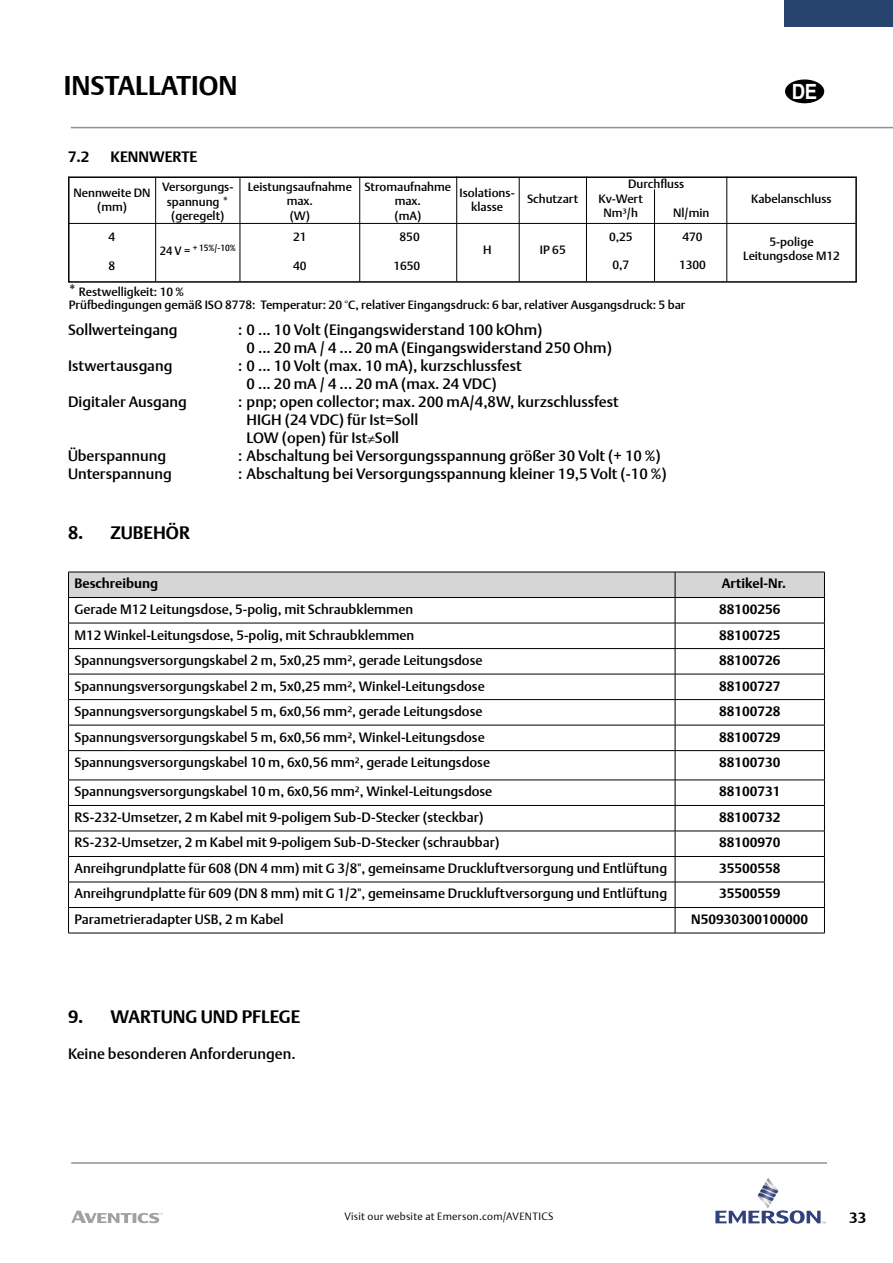
<style>
.page{position:relative;width:893px;height:1263px;background:#fff}
.page>*{position:absolute;margin:0;border:0;box-sizing:border-box;transform-origin:0 0}
.t1{font:700 27px "DTL Argo T";color:#000}
.t2{font:700 21px "Helvetica";color:#fff;scale:.88 1}
.t3{font:700 18px "DTL Argo T";color:#000}
.t4{font:500 15px/18px "DTL Argo T";color:#000}
.t5{font:700 15px "DTL Argo T";color:#000}
.t6{font:500 13.5px "DTL Argo T";color:#000}
.t7{font:700 13.5px "DTL Argo T";color:#000}
.t8{font:500 12px/14.4px "DTL Argo T";color:#000;text-align:center}
.t9{font:300 10.5px "DTL Argo T";letter-spacing:.03em;color:#000}
.t10{font:500 9px "DTL Argo T";color:#000;scale:.94 1}
.s1{font-size:12px}
.s2{font-size:15px}
.s3{font-family:"Ascojoucomatic 1";font-weight:400;font-size:13.5px}
</style>
<div class="page">
<hr style="left:71px;top:127px;width:822px;height:1px;background:#939393">
<div style="left:784px;top:0;width:109px;height:27px;background:#26446e"></div>
<svg style="left:715px;top:1178px;width:110px;height:45px"></svg>
<hr style="left:71px;top:1162px;width:756px;height:2px;background:#939393">
<svg style="left:71px;top:1210px;width:92px;height:13px"></svg>
<div style="left:785px;top:79px;width:39px;height:24px;background:#000;border-radius:50%"></div>
<hr style="left:68px;top:933px;width:607px;height:1px;background:#000">
<hr style="left:675px;top:933px;width:150px;height:1px;background:#000">
<svg style="left:68px;top:572px;width:757px;height:361px"></svg>
<hr style="left:68px;top:597px;width:607px;height:1px;background:#000">
<hr style="left:675px;top:597px;width:150px;height:1px;background:#000">
<div style="left:68px;top:176px;width:789px;height:107px;border:2px solid #000"></div>
<hr style="left:155px;top:177px;width:1px;height:104px;background:#000">
<hr style="left:240px;top:177px;width:1px;height:104px;background:#000">
<hr style="left:359px;top:177px;width:1px;height:104px;background:#000">
<hr style="left:456px;top:176px;width:1px;height:105px;background:#000">
<hr style="left:519px;top:177px;width:1px;height:104px;background:#000">
<hr style="left:586px;top:177px;width:1px;height:104px;background:#000">
<hr style="left:69px;top:223px;width:787px;height:1px;background:#000">
<hr style="left:726px;top:177px;width:1px;height:104px;background:#000">
<hr style="left:654px;top:189px;width:1px;height:92px;background:#000">
<h1 class="t1" style="left:64px;top:69px;width:175px">INSTALLATION</h1>
<p class="t5" style="left:68px;top:148px;width:23px">7.2</p>
<p class="t5" style="left:111px;top:148px;width:88px">KENNWERTE</p>
<h2 class="t2" style="left:792px;top:79px;width:31px">DE</h2>
<p class="t8" style="left:628px;top:176px;width:58px">Durchfluss</p>
<p class="t8" style="left:74px;top:185px;width:79px">Nennweite DN (mm)</p>
<p class="t8" style="left:248px;top:179px;width:106px">Leistungsaufnahme max.<br>(W)</p>
<p class="t10" style="left:160px;top:242px;width:83px"><span class="s1">24 V =</span> + 15%/-10%</p>
<p class="t8" style="left:483px;top:243px;width:10px">H</p>
<p class="t8" style="left:540px;top:243px;width:27px">IP 65</p>
<p class="t8" style="left:364px;top:180px;width:88px">Stromaufnahme max.<br>(mA)</p>
<p class="t8" style="left:162px;top:180px;width:73px">Versorgungs&shy;spannung * (geregelt)</p>
<p class="t8" style="left:527px;top:191px;width:53px">Schutzart</p>
<p class="t8" style="left:460px;top:185px;width:57px">Isolations&shy;klasse</p>
<p class="t8" style="left:751px;top:191px;width:82px">Kabelanschluss</p>
<p class="t8" style="left:598px;top:191px;width:46px">Kv-Wert<br>Nm³/h</p>
<p class="t8" style="left:673px;top:206px;width:38px">Nl/min</p>
<p class="t8" style="left:609px;top:229px;width:25px">0,25</p>
<p class="t8" style="left:612px;top:258px;width:18px">0,7</p>
<p class="t8" style="left:682px;top:229px;width:22px">470</p>
<p class="t8" style="left:679px;top:258px;width:29px">1300</p>
<p class="t8" style="left:400px;top:229px;width:22px">850</p>
<p class="t8" style="left:393px;top:258px;width:29px">1650</p>
<p class="t8" style="left:108px;top:229px;width:8px">4</p>
<p class="t8" style="left:108px;top:258px;width:8px">8</p>
<p class="t8" style="left:293px;top:230px;width:15px">21</p>
<p class="t8" style="left:293px;top:259px;width:15px">40</p>
<p class="t8" style="left:743px;top:234px;width:98px">5-polige<br>Leitungsdose M12</p>
<p class="t8" style="left:68px;top:285px;width:117px"><span class="s2">*</span> Restwelligkeit: 10 %</p>
<p class="t8" style="left:69px;top:298px;width:618px">Prüfbedingungen gemäß ISO 8778: Temperatur: 20 °C, relativer Eingangsdruck: 6 bar, relativer Ausgangsdruck: 5 bar</p>
<p class="t4" style="left:68px;top:320px;width:111px">Sollwerteingang</p>
<p class="t4" style="left:247px;top:320px;width:367px;text-indent:-8px">: 0 ... 10 Volt (Eingangswiderstand 100 kOhm)<br>0 ... 20 mA / 4 ... 20 mA (Eingangswiderstand 250 Ohm)</p>
<p class="t4" style="left:68px;top:356px;width:106px">Istwertausgang</p>
<p class="t4" style="left:247px;top:356px;width:277px;text-indent:-8px">: 0 ... 10 Volt (max. 10 mA), kurzschlussfest<br>0 ... 20 mA / 4 ... 20 mA (max. 24 VDC)</p>
<p class="t4" style="left:68px;top:392px;width:120px">Digitaler Ausgang</p>
<p class="t4" style="left:247px;top:392px;width:374px;text-indent:-8px">: pnp; open collector; max. 200 mA/4,8W, kurzschlussfest<br>HIGH (24 VDC) für Ist=Soll<br>LOW (open) für Ist<span class="s3">≠</span>Soll</p>
<p class="t4" style="left:68px;top:446px;width:100px">Überspannung</p>
<p class="t4" style="left:238px;top:446px;width:424px">: Abschaltung bei Versorgungsspannung größer 30 Volt (+ 10 %)</p>
<p class="t4" style="left:68px;top:464px;width:105px">Unterspannung</p>
<p class="t4" style="left:238px;top:464px;width:430px">: Abschaltung bei Versorgungsspannung kleiner 19,5 Volt (-10 %)</p>
<h3 class="t3" style="left:68px;top:522px;width:123px">8. ZUBEHÖR</h3>
<p class="t7" style="left:75px;top:576px;width:85px">Beschreibung</p>
<p class="t7" style="left:722px;top:576px;width:66px">Artikel-Nr.</p>
<p class="t6" style="left:75px;top:601px;width:340px">Gerade M12 Leitungsdose, 5-polig, mit Schraubklemmen</p>
<p class="t7" style="left:719px;top:601px;width:63px">88100256</p>
<p class="t6" style="left:75px;top:627px;width:341px">M12 Winkel-Leitungsdose, 5-polig, mit Schraubklemmen</p>
<p class="t7" style="left:719px;top:627px;width:63px">88100725</p>
<p class="t6" style="left:75px;top:652px;width:409px">Spannungsversorgungskabel 2 m, 5x0,25 mm², gerade Leitungsdose</p>
<p class="t7" style="left:719px;top:652px;width:63px">88100726</p>
<p class="t6" style="left:75px;top:678px;width:412px">Spannungsversorgungskabel 2 m, 5x0,25 mm², Winkel-Leitungsdose</p>
<p class="t7" style="left:719px;top:678px;width:63px">88100727</p>
<p class="t6" style="left:75px;top:703px;width:409px">Spannungsversorgungskabel 5 m, 6x0,56 mm², gerade Leitungsdose</p>
<p class="t7" style="left:719px;top:703px;width:63px">88100728</p>
<p class="t6" style="left:75px;top:729px;width:412px">Spannungsversorgungskabel 5 m, 6x0,56 mm², Winkel-Leitungsdose</p>
<p class="t7" style="left:719px;top:729px;width:63px">88100729</p>
<p class="t6" style="left:75px;top:754px;width:417px">Spannungsversorgungskabel 10 m, 6x0,56 mm², gerade Leitungsdose</p>
<p class="t7" style="left:719px;top:754px;width:63px">88100730</p>
<p class="t6" style="left:75px;top:783px;width:419px">Spannungsversorgungskabel 10 m, 6x0,56 mm², Winkel-Leitungsdose</p>
<p class="t7" style="left:719px;top:784px;width:63px">88100731</p>
<p class="t6" style="left:75px;top:809px;width:411px">RS-232-Umsetzer, 2 m Kabel mit 9-poligem Sub-D-Stecker (steckbar)</p>
<p class="t7" style="left:719px;top:809px;width:63px">88100732</p>
<p class="t6" style="left:75px;top:835px;width:427px">RS-232-Umsetzer, 2 m Kabel mit 9-poligem Sub-D-Stecker (schraubbar)</p>
<p class="t7" style="left:719px;top:835px;width:63px">88100970</p>
<p class="t6" style="left:75px;top:860px;width:594px">Anreihgrundplatte für 608 (DN 4 mm) mit G 3/8", gemeinsame Druckluftversorgung und Entlüftung</p>
<p class="t7" style="left:719px;top:860px;width:63px">35500558</p>
<p class="t6" style="left:75px;top:886px;width:594px">Anreihgrundplatte für 609 (DN 8 mm) mit G 1/2", gemeinsame Druckluftversorgung und Entlüftung</p>
<p class="t7" style="left:719px;top:886px;width:63px">35500559</p>
<p class="t6" style="left:75px;top:911px;width:211px">Parametrieradapter USB, 2 m Kabel</p>
<p class="t7" style="left:691px;top:911px;width:119px">N50930300100000</p>
<h3 class="t3" style="left:68px;top:1005px;width:234px">9. WARTUNG UND PFLEGE</h3>
<p class="t4" style="left:68px;top:1044px;width:229px">Keine besonderen Anforderungen.</p>
<p class="t9" style="left:344px;top:1210px;width:211px">Visit our website at Emerson.com/AVENTICS</p>
<p class="t5" style="left:849px;top:1209px;width:19px">33</p>
</div>
